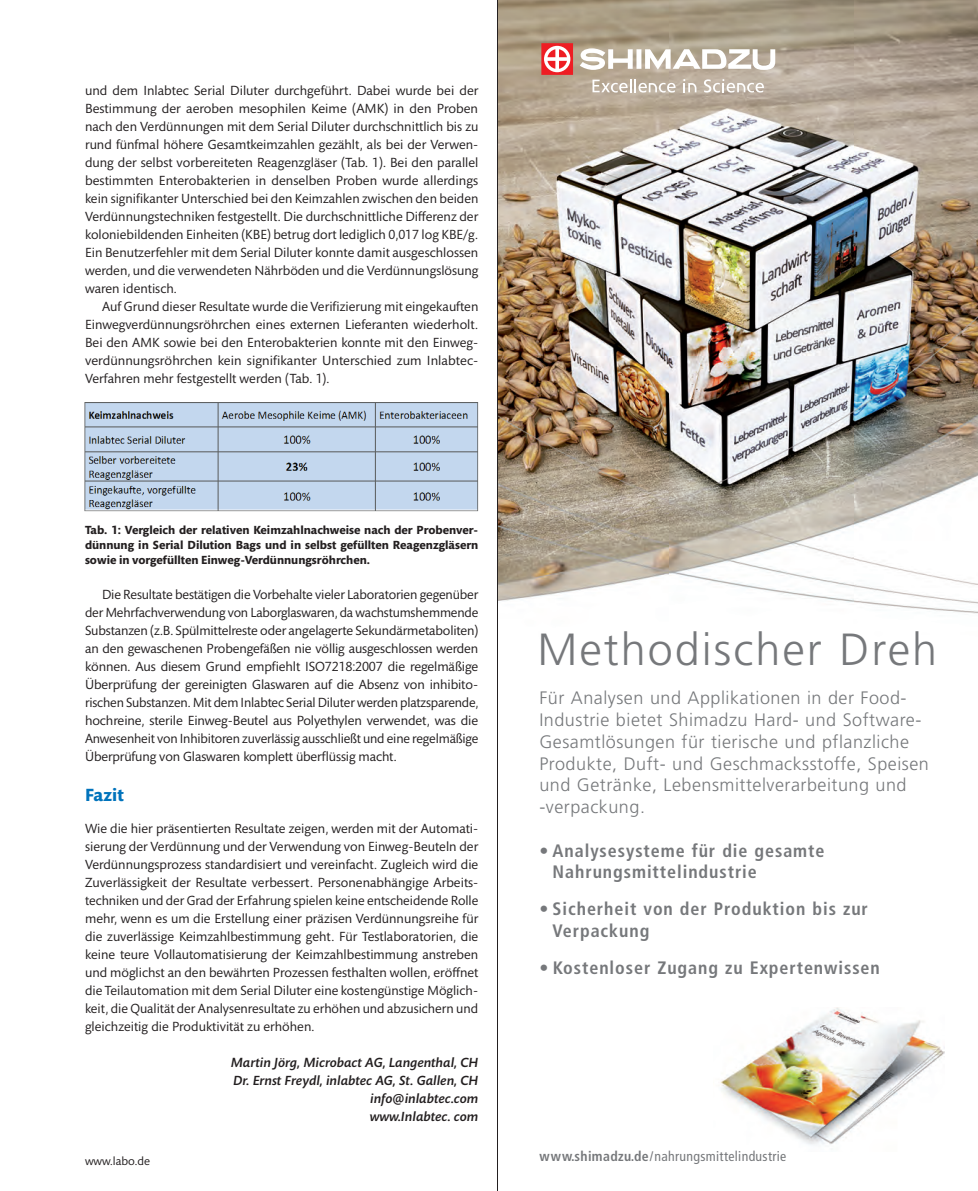
<style>
.page{position:relative;width:978px;height:1191px;background:#fff}
.page>*{position:absolute;margin:0;border:0;box-sizing:border-box;transform-origin:0 0}
.t1{font:300 45px "Frutiger LT";letter-spacing:.045em;color:#76787b}
.t2{font:300 18px/21.8px "Frutiger LT";letter-spacing:.03em;color:#76787b}
.t3{font:700 condensed 18px/21.8px "Frutiger LT";letter-spacing:.05em;color:#76787b}
.T_Ti2{font:700 18px "Mundo Sans Pro";letter-spacing:.01em;color:#0073bc}
.t4{font:condensed 13.8px "Frutiger LT";letter-spacing:.025em;color:#76787b}
.std_Bdy1{font:13.5px/18px "Mundo Sans Pro";color:#231f20;text-align:justify}
.std_Body{font:13.5px/18px "Mundo Sans Pro";letter-spacing:-.01em;color:#231f20;text-align:justify}
.Firm{font:italic 500 13.5px "Mundo Sans Pro";color:#231f20}
.Bild{font:700 12px/15px "Mundo Sans Pro";color:#231f20;text-align:justify}
.Ausg{font:12px "Mundo Sans Pro";color:#231f20}
.s1{font-weight:700}
</style>
<div class="page">
<img style="left:497px;top:0;width:481px;height:1191px">
<img style="left:84px;top:403px;width:395px;height:109px">
<p class="std_Bdy1" style="left:85px;top:81px;width:395px">und dem Inlabtec Serial Diluter durchgeführt. Dabei wurde bei der Bestimmung der aeroben mesophilen Keime (AMK) in den Proben nach den Verdünnungen mit dem Serial Diluter durchschnittlich bis zu rund fünfmal höhere Gesamtkeimzahlen gezählt, als bei der Verwen&shy;dung der selbst vorbereiteten Reagenzgläser (Tab. 1). Bei den parallel bestimmten Enterobakterien in denselben Proben wurde allerdings kein signifikanter Unterschied bei den Keimzahlen zwischen den beiden Verdünnungstechniken festgestellt. Die durchschnittliche Differenz der koloniebildenden Einheiten (KBE) betrug dort lediglich 0,017 log KBE/g.<br>Ein Benutzerfehler mit dem Serial Diluter konnte damit ausgeschlossen werden, und die verwendeten Nährböden und die Verdünnungslösung waren identisch.</p>
<p class="std_Body" style="left:85px;top:297px;width:395px;text-indent:17px">Auf Grund dieser Resultate wurde die Verifizierung mit eingekauften Einwegverdünnungsröhrchen eines externen Lieferanten wiederholt.<br>Bei den AMK sowie bei den Enterobakterien konnte mit den Einweg&shy;verdünnungsröhrchen kein signifikanter Unterschied zum Inlabtec-Verfahren mehr festgestellt werden (Tab. 1).</p>
<p class="Bild" style="left:85px;top:522px;width:395px">Tab. 1: Vergleich der relativen Keimzahlnachweise nach der Probenver&shy;dünnung in Serial Dilution Bags und in selbst gefüllten Reagenzgläsern sowie in vorgefüllten Einweg-Verdünnungsröhrchen.</p>
<p class="std_Body" style="left:85px;top:585px;width:395px;text-indent:17px">Die Resultate bestätigen die Vorbehalte vieler Laboratorien gegenüber der Mehrfachverwendung von Laborglaswaren, da wachstumshemmende Substanzen (z.B. Spülmittelreste oder angelagerte Sekundärmetaboliten) an den gewaschenen Probengefäßen nie völlig ausgeschlossen werden können. Aus diesem Grund empfiehlt ISO7218:2007 die regelmäßige Überprüfung der gereinigten Glaswaren auf die Absenz von inhibito&shy;rischen Substanzen. Mit dem Inlabtec Serial Diluter werden platzsparende, hochreine, sterile Einweg-Beutel aus Polyethylen verwendet, was die Anwesenheit von Inhibitoren zuverlässig ausschließt und eine regelmäßige Überprüfung von Glaswaren komplett überflüssig macht.</p>
<p class="T_Ti2" style="left:85px;top:784px;width:40px">Fazit</p>
<p class="std_Bdy1" style="left:85px;top:820px;width:395px">Wie die hier präsentierten Resultate zeigen, werden mit der Automati&shy;sierung der Verdünnung und der Verwendung von Einweg-Beuteln der Verdünnungsprozess standardisiert und vereinfacht. Zugleich wird die Zuverlässigkeit der Resultate verbessert. Personenabhängige Arbeits&shy;techniken und der Grad der Erfahrung spielen keine entscheidende Rolle mehr, wenn es um die Erstellung einer präzisen Verdünnungsreihe für die zuverlässige Keimzahlbestimmung geht. Für Testlaboratorien, die keine teure Vollautomatisierung der Keimzahlbestimmung anstreben und möglichst an den bewährten Prozessen festhalten wollen, eröffnet die Teilautomation mit dem Serial Diluter eine kostengünstige Möglich&shy;keit, die Qualität der Analysenresultate zu erhöhen und abzusichern und gleichzeitig die Produktivität zu erhöhen.</p>
<p class="Firm" style="left:231px;top:1055px;width:249px">Martin Jörg, Microbact AG, Langenthal, CH</p>
<p class="Firm" style="left:233px;top:1073px;width:247px">Dr. Ernst Freydl, inlabtec AG, St. Gallen, CH</p>
<p class="Firm" style="left:370px;top:1091px;width:110px">info@inlabtec.com</p>
<p class="Firm" style="left:370px;top:1109px;width:110px">www.Inlabtec. com</p>
<p class="Ausg" style="left:85px;top:1154px;width:67px">www.labo.de</p>
<p class="t1" style="left:537px;top:624px;width:401px">Methodischer Dreh</p>
<p class="t2" style="left:539px;top:687px;width:391px">Für Analysen und Applikationen in der Food-Industrie bietet Shimadzu Hard- und Software-Gesamtlösungen für tierische und pflanzliche Produkte, Duft- und Geschmacksstoffe, Speisen und Getränke, Lebensmittelverarbeitung und -verpackung.</p>
<p class="t3" style="left:553px;top:839px;width:273px;text-indent:-13px">• Analysesysteme für die gesamte<br>Nahrungsmittelindustrie</p>
<p class="t3" style="left:553px;top:898px;width:317px;text-indent:-13px">• Sicherheit von der Produktion bis zur<br>Verpackung</p>
<p class="t3" style="left:539px;top:956px;width:342px">• Kostenloser Zugang zu Expertenwissen</p>
<p class="t4" style="left:539px;top:1148px;width:248px"><span class="s1">www.shimadzu.de</span>/nahrungsmittelindustrie</p>
</div>
